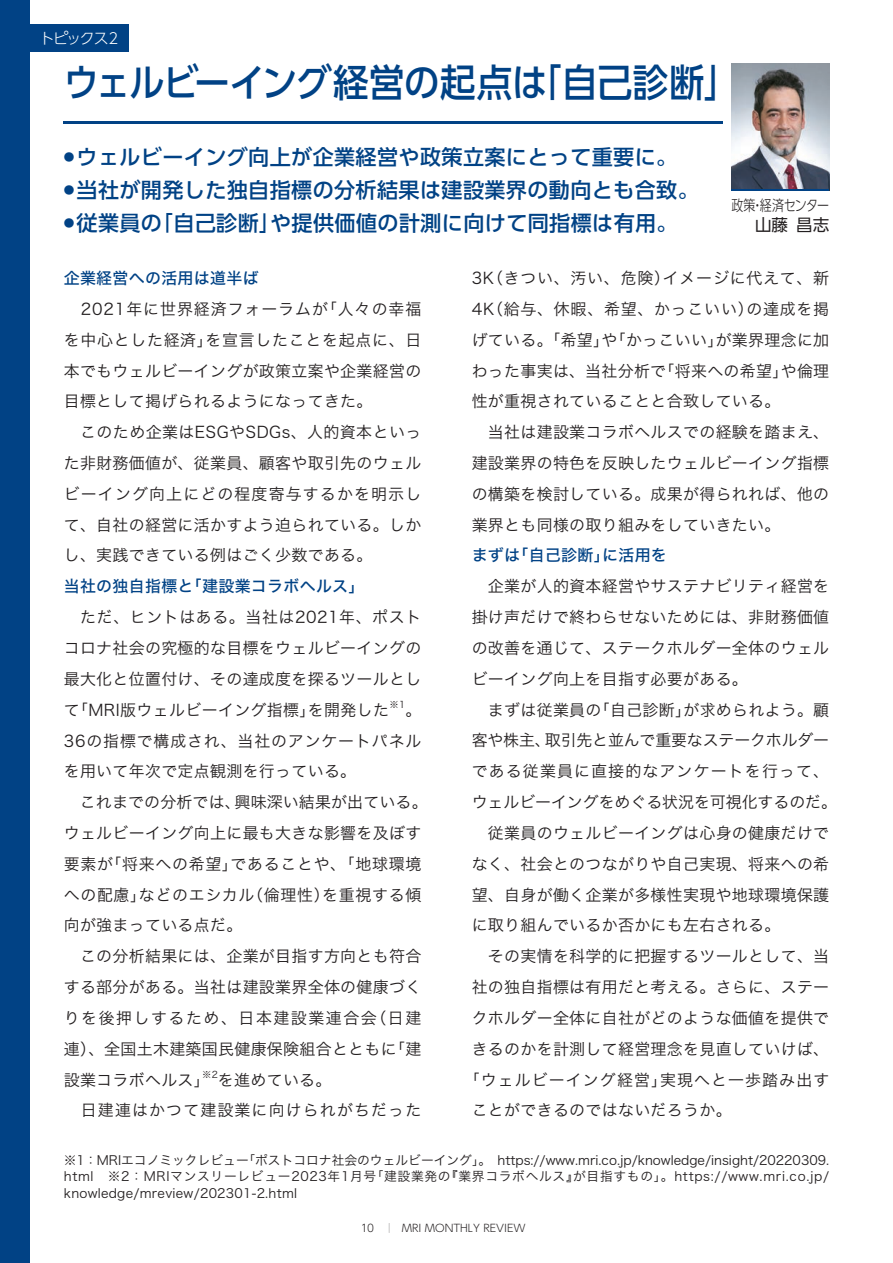
<style>
.page{position:relative;width:893px;height:1263px;background:#fff}
.page>*{position:absolute;margin:0;border:0;box-sizing:border-box;transform-origin:0 0}
.t1{font:500 38.25px "UD Shin Go Pro";letter-spacing:-.01em;color:#014285;scale:.92 1}
.t2{font:500 21px "UD Shin Go Pro";letter-spacing:.02em;color:#014285}
.t3{font:16.5px "UD Shin Go Pro";color:#231f20}
.t4{font:15.9px/30.8px "Hira Kaku Std W3";letter-spacing:.02em;color:#231f20}
.t5{font:15.9px/30.8px "Hira Kaku Std W3";letter-spacing:.07em;color:#231f20}
.t6{font:15.9px "Hira Kaku Std W5";letter-spacing:.02em;color:#014285}
.t7{font:15.9px "Hira Kaku Std W3";letter-spacing:-.01em;color:#231f20}
.t8{font:15.9px "Hira Kaku Std W3";letter-spacing:-.005em;color:#231f20}
.t9{font:300 15px "UD Shin Go Pro";letter-spacing:-.04em;color:#231f20;scale:.8 1}
.t10{font:300 15px "UD Shin Go Pro";letter-spacing:-.08em;color:#fff}
.t11{font:12.75px/16.5px "Hira Kaku Std W3";letter-spacing:.02em;color:#231f20;text-align:justify}
.t12{font:300 10.5px "UD Shin Go Pro";color:#231f20}
.t13{font:9.3px "Hira Kaku Std W3";color:#231f20}
.s1{font-family:"Axis Std";font-weight:200}
</style>
<div class="page">
<hr style="left:64px;top:121px;width:659px;height:2px;background:#014285">
<div style="left:0;top:0;width:30px;height:1263px;background:#014285"></div>
<img style="left:731px;top:64px;width:98px;height:125px">
<div style="left:0;top:24px;width:128px;height:28px;background:#014285"></div>
<hr style="left:731px;top:189px;width:98px;height:1px;background:#014285">
<p class="t10" style="left:40px;top:26px;width:80px">トピックス2</p>
<h1 class="t1" style="left:64px;top:52px;width:736px">ウェルビーイング経営の起点は「自己診断」</h1>
<h2 class="t2" style="left:64px;top:140px;width:615px"><sup>●</sup> ウェルビーイング向上が企業経営や政策立案にとって重要に。</h2>
<h2 class="t2" style="left:64px;top:173px;width:636px"><sup>●</sup> 当社が開発した独自指標の分析結果は建設業界の動向とも合致。</h2>
<h2 class="t2" style="left:64px;top:206px;width:615px"><sup>●</sup> 従業員の「自己診断」や提供価値の計測に向けて同指標は有用。</h2>
<p class="t9" style="left:731px;top:193px;width:124px">政策・経済センター</p>
<p class="t3" style="left:755px;top:212px;width:76px">山藤昌志</p>
<p class="t6" style="left:64px;top:266px;width:196px">企業経営への活用は道半ば</p>
<p class="t4" style="left:64px;top:293px;width:359px">　2021年に世界経済フォーラムが「人々の幸福を中心とした経済」を宣言したことを起点に、日本でもウェルビーイングが政策立案や企業経営の目標として掲げられるようになってきた。<br>　このため企業はESGやSDGs、人的資本といった非財務価値が、従業員、顧客や取引先のウェルビーイング向上にどの程度寄与するかを明示して、自社の経営に活かすよう迫られている。しかし、実践できている例はごく少数である。</p>
<p class="t6" style="left:64px;top:574px;width:302px">当社の独自指標と「建設業コラボヘルス」</p>
<p class="t4" style="left:64px;top:602px;width:359px;text-align:justify">　ただ、ヒントはある。当社は2021年、ポストコロナ社会の究極的な目標をウェルビーイングの最大化と位置付け、その達成度を探るツールとして「MRI版ウェルビーイング指標」を開発した</p>
<p class="t13" style="left:389px;top:697px;width:17px">※1</p>
<p class="t4" style="left:64px;top:694px;width:365px;text-indent:342px">。<br>36の指標で構成され、当社のアンケートパネルを用いて年次で定点観測を行っている。<br>　これまでの分析では、興味深い結果が出ている。ウェルビーイング向上に最も大きな影響を及ぼす要素が「将来への希望」であることや、「地球環境への配慮」などのエシカル（倫理性）を重視する傾向が強まっている点だ。<br>　この分析結果には、企業が目指す方向とも符合する部分がある。当社は建設業界全体の健康づくりを後押しするため、日本建設業連合会（日建連）、全国土木建築国民健康保険組合とともに「建設業コラボヘルス」</p>
<p class="t13" style="left:202px;top:1067px;width:17px">※2</p>
<p class="t5" style="left:64px;top:1064px;width:359px;text-indent:154px">を進めている。<br>　日建連はかつて建設業に向けられがちだった</p>
<p class="t4" style="left:472px;top:262px;width:359px">3K（きつい、汚い、危険）イメージに代えて、新<br>4K（給与、休暇、希望、かっこいい）の達成を掲げている。「希望」や「かっこいい」が業界理念に加わった事実は、当社分析で「将来への希望」や倫理性が重視されていることと合致している。<br>　当社は建設業コラボヘルスでの経験を踏まえ、建設業界の特色を反映したウェルビーイング指標の構築を検討している。成果が得られれば、他の業界とも同様の取り組みをしていきたい。</p>
<p class="t6" style="left:472px;top:543px;width:197px">まずは「自己診断」に活用を</p>
<p class="t4" style="left:472px;top:571px;width:359px">　企業が人的資本経営やサステナビリティ経営を</p>
<p class="t4" style="left:472px;top:602px;width:359px">掛け声だけで終わらせないためには、非財務価値</p>
<p class="t4" style="left:472px;top:632px;width:359px">の改善を通じて、ステークホルダー全体のウェル</p>
<p class="t4" style="left:472px;top:663px;width:278px">ビーイング向上を目指す必要がある。</p>
<p class="t4" style="left:472px;top:694px;width:359px">　まずは従業員の「自己診断」が求められよう。顧</p>
<p class="t7" style="left:472px;top:728px;width:359px">客や株主、取引先と並んで重要なステークホルダー</p>
<p class="t5" style="left:472px;top:756px;width:359px">である従業員に直接的なアンケートを行って、</p>
<p class="t8" style="left:472px;top:790px;width:367px">ウェルビーイングをめぐる状況を可視化するのだ。</p>
<p class="t4" style="left:472px;top:817px;width:359px">　従業員のウェルビーイングは心身の健康だけで</p>
<p class="t4" style="left:472px;top:848px;width:359px">なく、社会とのつながりや自己実現、将来への希</p>
<p class="t4" style="left:472px;top:879px;width:359px">望、自身が働く企業が多様性実現や地球環境保護</p>
<p class="t4" style="left:472px;top:910px;width:310px">に取り組んでいるか否かにも左右される。</p>
<p class="t4" style="left:472px;top:941px;width:359px">　その実情を科学的に把握するツールとして、当</p>
<p class="t4" style="left:472px;top:971px;width:359px">社の独自指標は有用だと考える。さらに、ステー</p>
<p class="t4" style="left:472px;top:1002px;width:359px">クホルダー全体に自社がどのような価値を提供で</p>
<p class="t4" style="left:472px;top:1033px;width:359px">きるのかを計測して経営理念を見直していけば、</p>
<p class="t5" style="left:464px;top:1064px;width:367px">「ウェルビーイング経営」実現へと一歩踏み出す</p>
<p class="t4" style="left:472px;top:1095px;width:261px">ことができるのではないだろうか。</p>
<p class="t11" style="left:64px;top:1151px;width:767px">※1：MRIエコノミックレビュー「ポストコロナ社会のウェルビーイング」。　https://www.mri.co.jp/knowledge/insight/20220309. html　※2：MRIマンスリーレビュー2023年1月号「建設業発の『業界コラボヘルス』が目指すもの」。https://www.mri.co.jp/ knowledge/mreview/202301-2.html　</p>
<p class="t12" style="left:361px;top:1219px;width:166px">10 <span class="s1">｜</span> MRI MONTHLY REVIEW</p>
</div>
